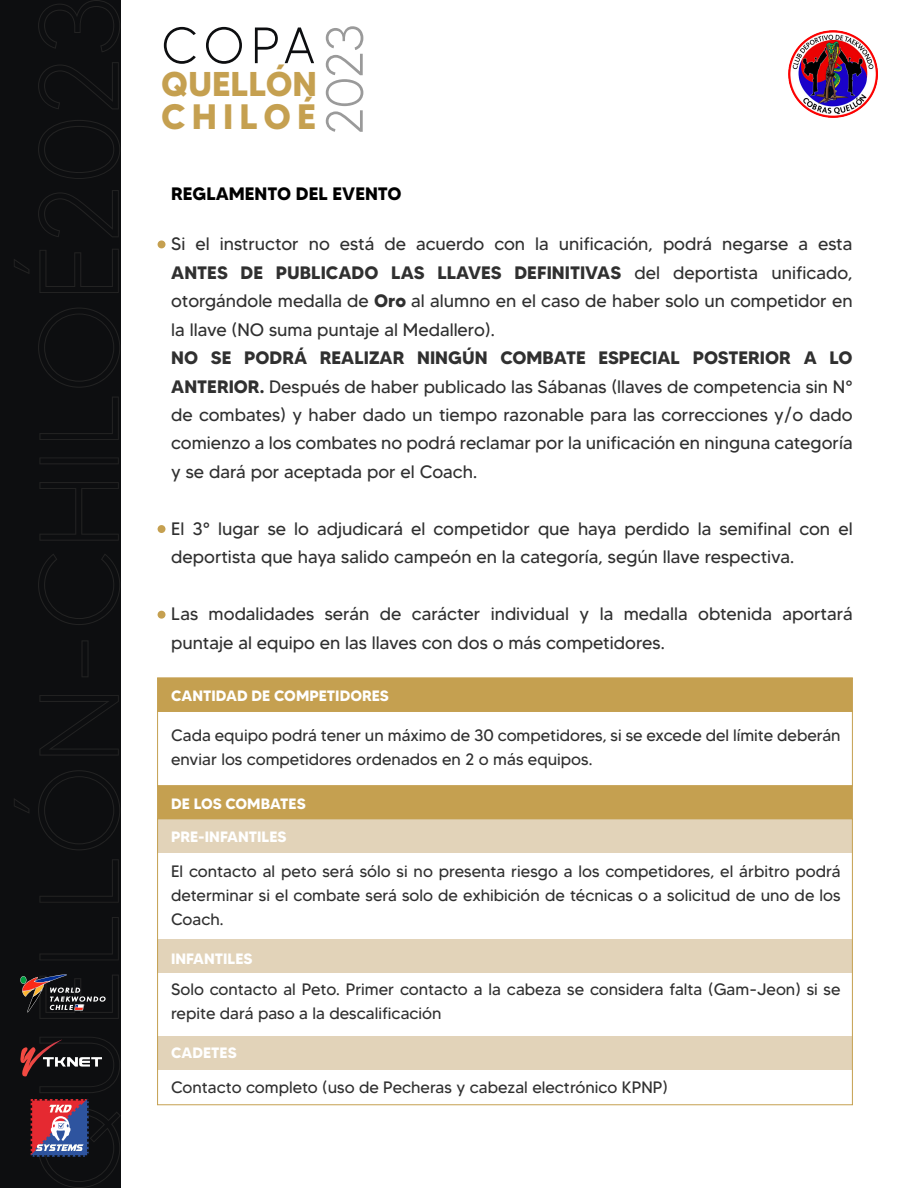
<style>
.page{position:relative;width:918px;height:1188px;background:#fff}
.page>*{position:absolute;margin:0;border:0;box-sizing:border-box;transform-origin:0 0}
.t1{font:300 51.9px "MADETOMMY";color:#9a9a9a}
.t2{font:300 51px "MADETOMMY";color:#0d0e10}
.t3{font:700 35.25px "MADETOMMY";letter-spacing:.175em;color:#c5a050}
.t4{font:700 34.35px "MADETOMMY";letter-spacing:-.005em;color:#c5a050}
.t5{font:18px/28.5px "MADETOMMY";color:#303030;text-align:justify}
.t6{font:700 18px "MADETOMMY";color:#000}
.t7{font:16.5px/24px "MADETOMMY";color:#303030}
.t8{font:700 15px "MADETOMMY";color:#fff}
.s1{font-weight:700}
</style>
<div class="page">
<div style="left:0;top:0;width:121px;height:1188px;background:#0d0e10"></div>
<svg style="left:39px;top:917px;width:80px;height:43px"></svg>
<svg style="left:39px;top:859px;width:80px;height:44px"></svg>
<svg style="left:14px;top:770px;width:106px;height:80px"></svg>
<svg style="left:39px;top:695px;width:80px;height:61px"></svg>
<svg style="left:81px;top:640px;width:8px;height:37px"></svg>
<svg style="left:38px;top:554px;width:82px;height:71px"></svg>
<svg style="left:39px;top:482px;width:80px;height:59px"></svg>
<svg style="left:39px;top:457px;width:80px;height:7px"></svg>
<svg style="left:39px;top:397px;width:80px;height:43px"></svg>
<svg style="left:38px;top:308px;width:82px;height:80px"></svg>
<svg style="left:14px;top:249px;width:105px;height:44px"></svg>
<svg style="left:38px;top:190px;width:81px;height:47px"></svg>
<svg style="left:38px;top:120px;width:82px;height:59px"></svg>
<svg style="left:38px;top:62px;width:81px;height:47px"></svg>
<svg style="left:38px;top:0;width:82px;height:52px"></svg>
<svg style="left:20px;top:1037px;width:100px;height:56px"></svg>
<svg style="left:31px;top:1099px;width:90px;height:89px"></svg>
<svg style="left:20px;top:974px;width:99px;height:45px"></svg>
<img style="left:789px;top:31px;width:88px;height:87px">
<div style="left:157px;top:678px;width:696px;height:34px;background:#c5a050"></div>
<div style="left:157px;top:711px;width:696px;height:76px;border:1px solid #c5a050"></div>
<div style="left:157px;top:785px;width:696px;height:35px;background:#c5a050;border:1px solid #c5a050"></div>
<div style="left:158px;top:819px;width:694px;height:33px;background:#e2d3b9"></div>
<div style="left:158px;top:939px;width:694px;height:34px;background:#e2d3b9"></div>
<div style="left:158px;top:1037px;width:694px;height:33px;background:#e2d3b9"></div>
<div style="left:158px;top:240px;width:8px;height:8px;background:#c5a050;border-radius:50%"></div>
<div style="left:158px;top:525px;width:8px;height:8px;background:#c5a050;border-radius:50%"></div>
<div style="left:158px;top:611px;width:8px;height:8px;background:#c5a050;border-radius:50%"></div>
<h2 class="t2" style="left:161px;top:14px;width:156px">COPA</h2>
<h3 class="t4" style="left:161px;top:62px;width:157px">QUELLÓN</h3>
<h3 class="t3" style="left:161px;top:95px;width:156px">CHILOÉ</h3>
<h1 class="t1" style="left:313px;top:135px;width:112px;rotate:-90deg">2023</h1>
<p class="t6" style="left:171px;top:182px;width:232px">REGLAMENTO DEL EVENTO</p>
<p class="t5" style="left:171px;top:229px;width:683px">Si el instructor no está de acuerdo con la unificación, podrá negarse a esta <span class="s1">ANTES DE PUBLICADO LAS LLAVES DEFINITIVAS</span> del deportista unificado, otorgándole medalla de <span class="s1">Oro</span> al alumno en el caso de haber solo un competidor en la llave (NO suma puntaje al Medallero).</p>
<p class="t5" style="left:171px;top:343px;width:683px"><span class="s1">NO SE PODRÁ REALIZAR NINGÚN COMBATE ESPECIAL POSTERIOR A LO ANTERIOR.</span> Después de haber publicado las Sábanas (llaves de competencia sin N° de combates) y haber dado un tiempo razonable para las correcciones y/o dado comienzo a los combates no podrá reclamar por la unificación en ninguna categoría y se dará por aceptada por el Coach.</p>
<p class="t5" style="left:171px;top:514px;width:683px">El 3° lugar se lo adjudicará el competidor que haya perdido la semifinal con el deportista que haya salido campeón en la categoría, según llave respectiva.</p>
<p class="t5" style="left:171px;top:600px;width:683px">Las modalidades serán de carácter individual y la medalla obtenida aportará puntaje al equipo en las llaves con dos o más competidores.</p>
<p class="t8" style="left:171px;top:686px;width:219px">CANTIDAD DE COMPETIDORES</p>
<p class="t7" style="left:171px;top:723px;width:671px">Cada equipo podrá tener un máximo de 30 competidores, si se excede del límite deberán enviar los competidores ordenados en 2 o más equipos.</p>
<p class="t8" style="left:171px;top:794px;width:136px">DE LOS COMBATES</p>
<p class="t8" style="left:171px;top:828px;width:117px">PRE-INFANTILES</p>
<p class="t7" style="left:171px;top:859px;width:671px;text-align:justify">El contacto al peto será sólo si no presenta riesgo a los competidores, el árbitro podrá determinar si el combate será solo de exhibición de técnicas o a solicitud de uno de los Coach.</p>
<p class="t8" style="left:171px;top:949px;width:83px">INFANTILES</p>
<p class="t7" style="left:171px;top:977px;width:671px">Solo contacto al Peto. Primer contacto a la cabeza se considera falta (Gam-Jeon) si se repite dará paso a la descalificación</p>
<p class="t8" style="left:171px;top:1044px;width:67px">CADETES</p>
<p class="t7" style="left:171px;top:1075px;width:498px">Contacto completo (uso de Pecheras y cabezal electrónico KPNP)</p>
</div>
